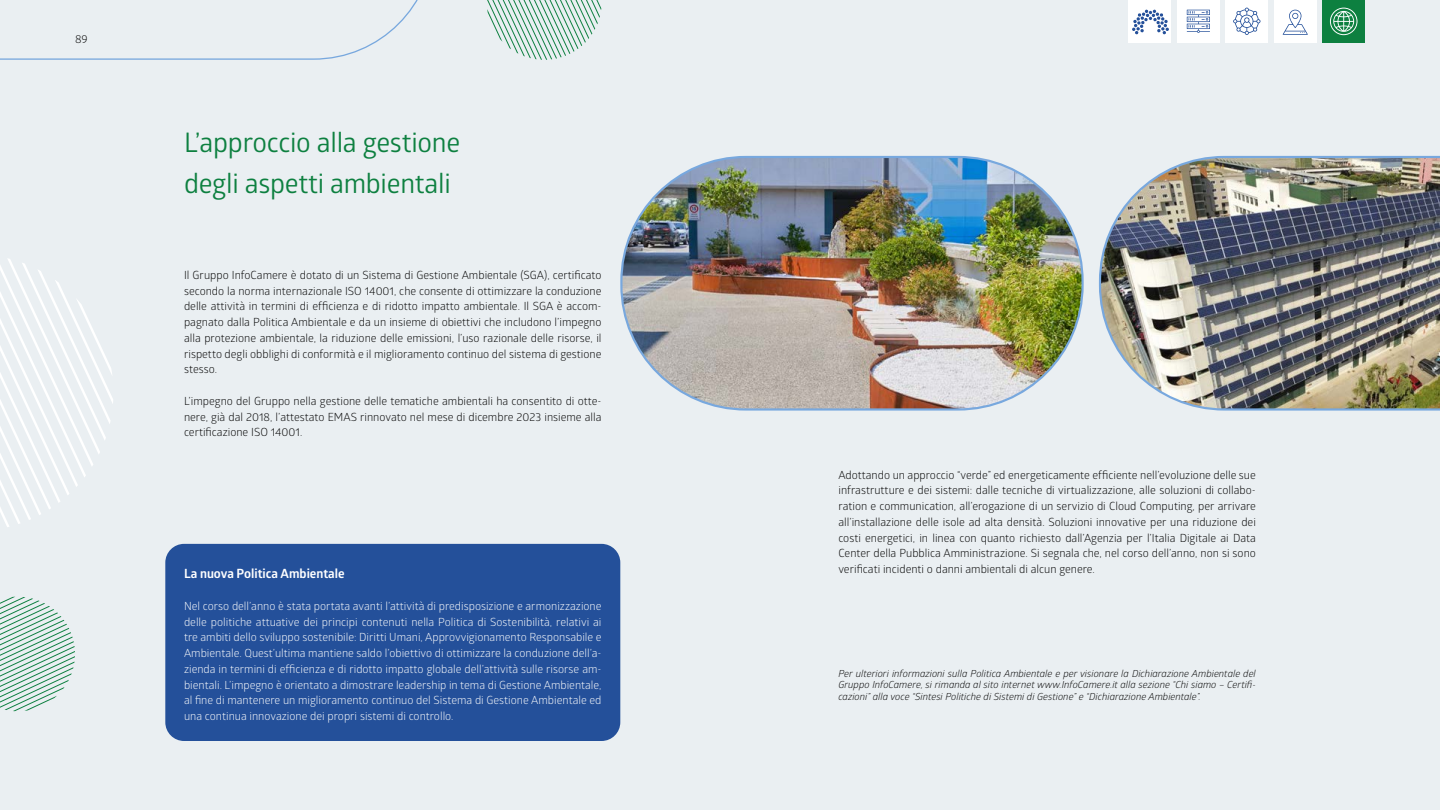
<style>
.page{position:relative;width:1440px;height:810px;background:#eaeff2}
.page>*{position:absolute;margin:0;border:0;box-sizing:border-box;transform-origin:0 0}
.t1{font:27px/41.2px "Glober";letter-spacing:-.01em;color:#0d8040}
.t2{font:700 12.75px "Glober";color:#fff}
.t3{font:11.25px/15.8px "Glober";color:#000;text-align:justify}
.t4{font:11.25px/15.8px "Glober";color:#fff;text-align:justify}
.t5{font:italic 9.75px/11.7px "Glober";color:#000;text-align:justify}
</style>
<div class="page">
<svg style="left:0;top:0;width:418px;height:60px"></svg>
<div style="left:165px;top:544px;width:455px;height:197px;background:#24509a;border-radius:19px"></div>
<svg style="left:487px;top:0;width:115px;height:60px"></svg>
<img style="left:1099px;top:156px;width:341px;height:255px">
<img style="left:623px;top:157px;width:458px;height:251px">
<svg style="left:0;top:597px;width:75px;height:114px"></svg>
<svg style="left:0;top:259px;width:113px;height:268px"></svg>
<div style="left:1177px;top:0;width:43px;height:43px;background:#fff"></div>
<svg style="left:1187px;top:10px;width:23px;height:23px"></svg>
<div style="left:1129px;top:0;width:42px;height:43px;background:#fff"></div>
<svg style="left:1132px;top:10px;width:37px;height:25px"></svg>
<div style="left:1226px;top:0;width:42px;height:43px;background:#fff"></div>
<svg style="left:1233px;top:8px;width:28px;height:27px"></svg>
<div style="left:1274px;top:0;width:43px;height:43px;background:#fff"></div>
<svg style="left:1283px;top:10px;width:25px;height:25px"></svg>
<div style="left:1322px;top:0;width:43px;height:43px;background:#0d8040"></div>
<svg style="left:1330px;top:8px;width:27px;height:27px"></svg>
<p class="t3" style="left:75px;top:30px;width:14px">89</p>
<h1 class="t1" style="left:184px;top:120px;width:278px">L’approccio alla gestione degli aspetti ambientali</h1>
<p class="t3" style="left:184px;top:267px;width:419px">Il Gruppo InfoCamere è dotato di un Sistema di Gestione Ambientale (SGA), certificato secondo la norma internazionale ISO 14001, che consente di ottimizzare la conduzione delle attività in termini di efficienza e di ridotto impatto ambientale. Il SGA è accom&shy;pagnato dalla Politica Ambientale e da un insieme di obiettivi che includono l’impegno alla protezione ambientale, la riduzione delle emissioni, l’uso razionale delle risorse, il rispetto degli obblighi di conformità e il miglioramento continuo del sistema di gestione stesso.</p>
<p class="t3" style="left:184px;top:393px;width:419px">L’impegno del Gruppo nella gestione delle tematiche ambientali ha consentito di otte&shy;nere, già dal 2018, l’attestato EMAS rinnovato nel mese di dicembre 2023 insieme alla certificazione ISO 14001.</p>
<p class="t2" style="left:184px;top:565px;width:162px">La nuova Politica Ambientale</p>
<p class="t4" style="left:184px;top:597px;width:419px">Nel corso dell’anno è stata portata avanti l’attività di predisposizione e armonizzazione delle politiche attuative dei principi contenuti nella Politica di Sostenibilità, relativi ai tre ambiti dello sviluppo sostenibile: Diritti Umani, Approvvigionamento Responsabile e Ambientale. Quest’ultima mantiene saldo l’obiettivo di ottimizzare la conduzione dell’a&shy;zienda in termini di efficienza e di ridotto impatto globale dell’attività sulle risorse am&shy;bientali. L’impegno è orientato a dimostrare leadership in tema di Gestione Ambientale, al fine di mantenere un miglioramento continuo del Sistema di Gestione Ambientale ed una continua innovazione dei propri sistemi di controllo.</p>
<p class="t3" style="left:838px;top:466px;width:419px">Adottando un approccio “verde” ed energeticamente efficiente nell’evoluzione delle sue infrastrutture e dei sistemi: dalle tecniche di virtualizzazione, alle soluzioni di collabo&shy;ration e communication, all’erogazione di un servizio di Cloud Computing, per arrivare all’installazione delle isole ad alta densità. Soluzioni innovative per una riduzione dei costi energetici, in linea con quanto richiesto dall’Agenzia per l’Italia Digitale ai Data Center della Pubblica Amministrazione. Si segnala che, nel corso dell’anno, non si sono verificati incidenti o danni ambientali di alcun genere.</p>
<p class="t5" style="left:838px;top:667px;width:419px">Per ulteriori informazioni sulla Politica Ambientale e per visionare la Dichiarazione Ambientale del Gruppo InfoCamere, si rimanda al sito internet www.InfoCamere.it alla sezione “Chi siamo – Certifi&shy;cazioni” alla voce “Sintesi Politiche di Sistemi di Gestione” e “Dichiarazione Ambientale”.</p>
</div>
